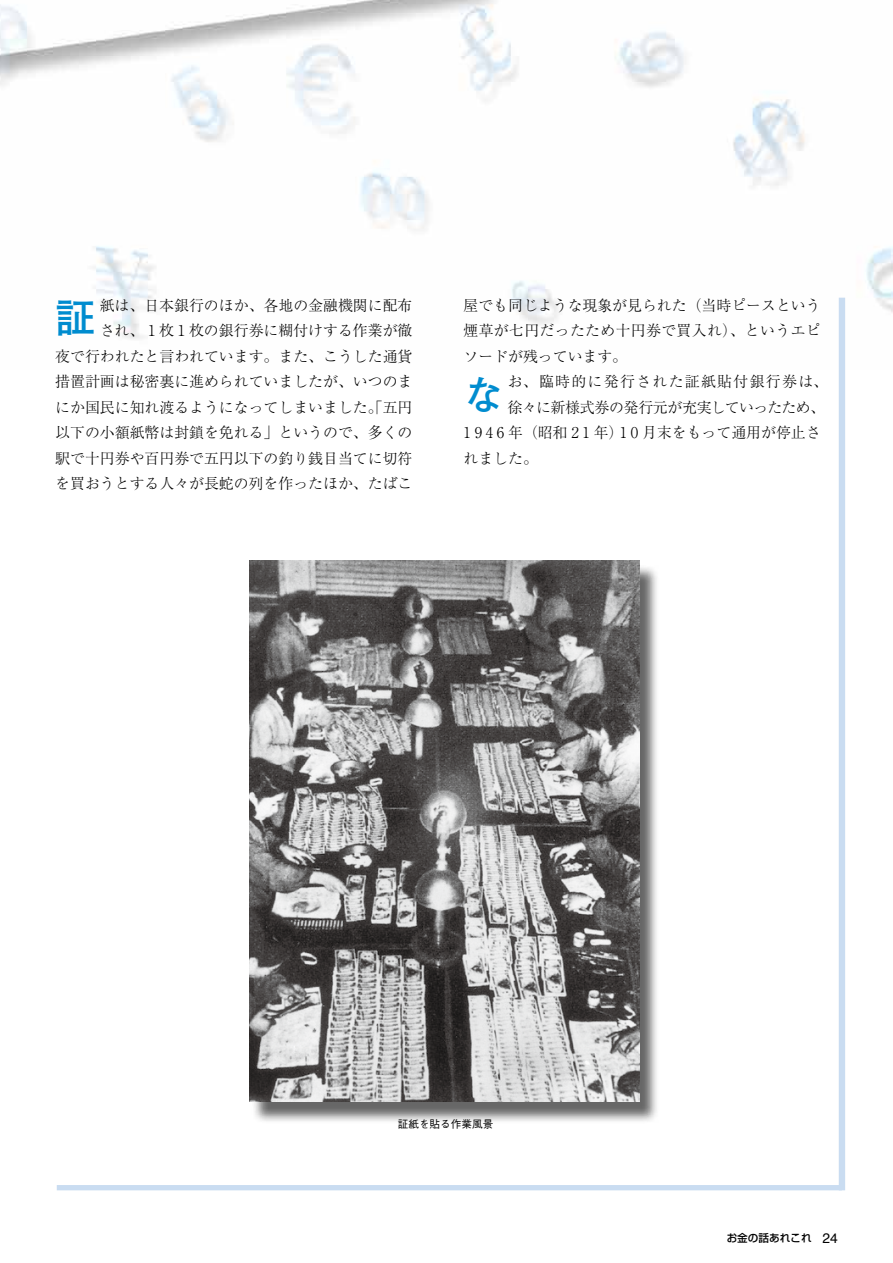
<style>
.page{position:relative;width:893px;height:1263px;background:#fff}
.page>*{position:absolute;margin:0;border:0;box-sizing:border-box;transform-origin:0 0}
.t1{font:700 40.35px "Futo Go B101 Pro";color:#008ccf}
.t2{font:300 14.85px/25.5px "Ryumin Pro";color:#000;text-align:right}
.t3{font:300 14.85px "Ryumin Pro";letter-spacing:-.03em;color:#000}
.t4{font:300 14.85px "Ryumin Pro";letter-spacing:.09em;color:#000}
.t5{font:500 10.65px "Shin Go Pro";color:#000}
.t6{font:500 10.65px "Gothic BBB Pro";color:#000}
.s1{font-family:"Helvetica";font-weight:400;font-size:13.8px}
</style>
<div class="page">
<img style="left:0;top:0;width:893px;height:370px">
<div style="left:251px;top:564px;width:408px;height:560px;background:#000;opacity:.6"></div>
<img style="left:250px;top:561px;width:390px;height:541px">
<div style="left:839px;top:298px;width:6px;height:892px;background:#c9dcf1"></div>
<div style="left:57px;top:1185px;width:785px;height:5px;background:#c9dcf1"></div>
<p class="t2" style="left:55px;top:291px;width:359px">紙は、日本銀行のほか、各地の金融機関に配布<br>され、１枚１枚の銀行券に糊付けする作業が徹<br>夜で行われたと言われています。また、こうした通貨措置計画は秘密裏に進められていましたが、いつのまにか国民に知れ渡るようになってしまいました。「五円以下の小額紙幣は封鎖を免れる」というので、多くの駅で十円券や百円券で五円以下の釣り銭目当てに切符を買おうとする人々が長蛇の列を作ったほか、たばこ</p>
<p class="t2" style="left:463px;top:291px;width:359px;text-align:justify">屋でも同じような現象が見られた（当時ピースという煙草が七円だったため十円券で買入れ）、というエピソードが残っています。</p>
<h1 class="t1" style="left:55px;top:286px;width:42px">証</h1>
<h1 class="t1" style="left:463px;top:362px;width:42px">な</h1>
<p class="t4" style="left:508px;top:370px;width:322px">お、臨時的に発行された証紙貼付銀行券は、</p>
<p class="t3" style="left:508px;top:396px;width:319px">徐々に新様式券の発行元が充実していったため、</p>
<p class="t2" style="left:463px;top:419px;width:359px">1 9 4 6 年（昭和 2 1 年）1 0 月末をもって通用が停止さ</p>
<p class="t2" style="left:463px;top:444px;width:76px">れました。</p>
<p class="t6" style="left:398px;top:1115px;width:97px">証紙を貼る作業風景</p>
<p class="t5" style="left:727px;top:1229px;width:113px">お金の話あれこれ　<span class="s1">24</span></p>
</div>
